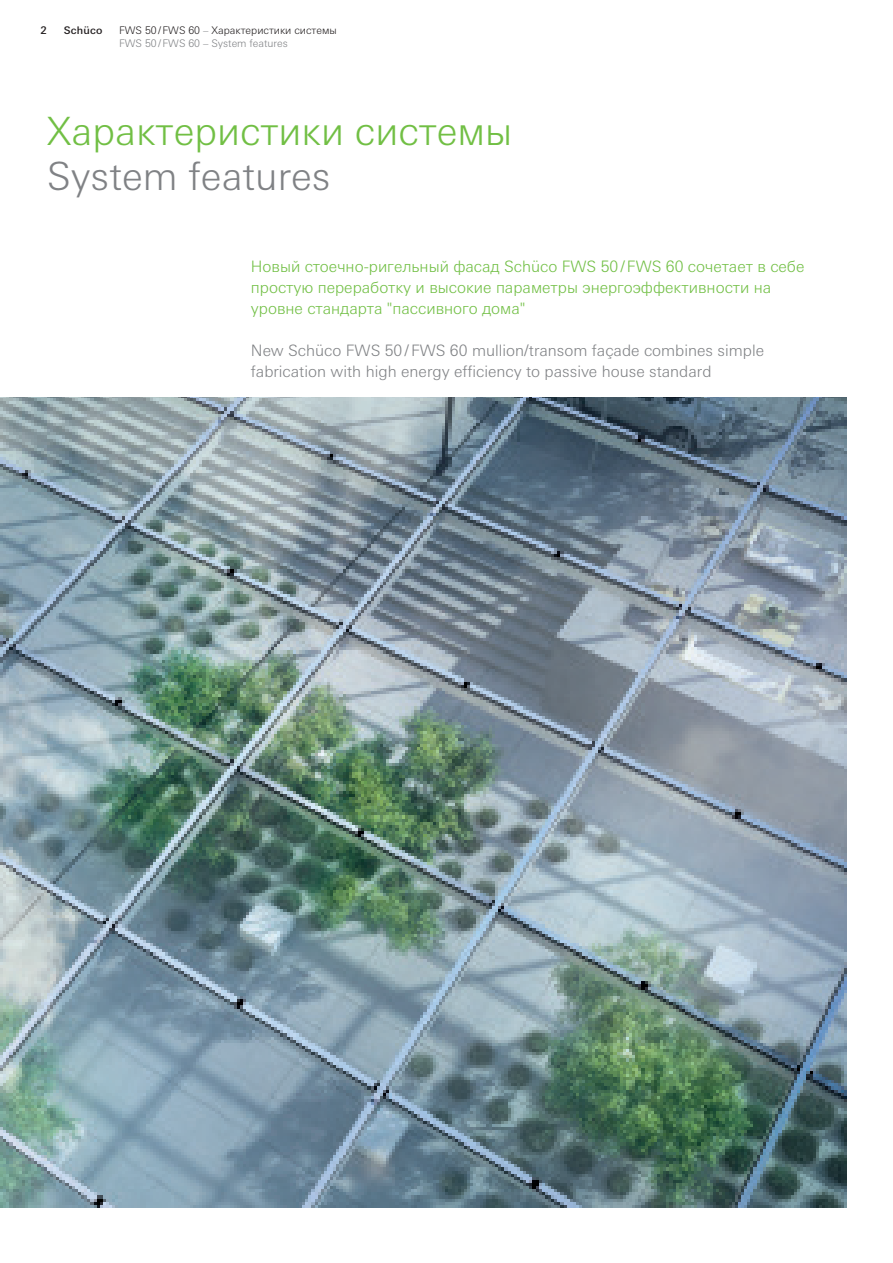
<style>
.page{position:relative;width:893px;height:1263px;background:#fff}
.page>*{position:absolute;margin:0;border:0;box-sizing:border-box;transform-origin:0 0}
.Headline{font:300 39px "Univers For Schueco 330";color:#71bf44}
.Headline-2{font:300 39px "Univers For Schueco 330";color:#808285}
.Subline{font:300 15.75px/21px "Univers For Schueco 330";color:#71bf44}
.Subline-2{font:300 15.75px/21px "Univers For Schueco 330";color:#808285}
.Kopfzeile_links{font:300 10.5px "Univers For Schueco 330";color:#231f20}
.Kopfzeile_links-2{font:300 10.5px "Univers For Schueco 330";color:#808285}
.t1{font:10.5px "Univers For Schueco 530 Med";letter-spacing:.02em;color:#231f20}
.s1{color:#808285}
</style>
<div class="page">
<img style="left:0;top:397px;width:846px;height:811px">
<p class="t1" style="left:40px;top:24px;width:8px">2</p>
<p class="t1" style="left:64px;top:24px;width:40px">Schüco</p>
<p class="Kopfzeile_links" style="left:119px;top:24px;width:219px">FWS 50/FWS 60 <span class="s1">–</span> Характеристики системы</p>
<p class="Kopfzeile_links-2" style="left:119px;top:37px;width:170px">FWS 50/FWS 60 – System features</p>
<p class="Headline" style="left:47px;top:109px;width:467px">Характеристики системы</p>
<p class="Headline-2" style="left:47px;top:154px;width:285px">System features</p>
<p class="Subline" style="left:251px;top:255px;width:555px">Новый стоечно-ригельный фасад Schüco FWS 50/FWS 60 сочетает в себе простую переработку и высокие параметры энергоэффективности на уровне стандарта "пассивного дома"</p>
<p class="Subline-2" style="left:251px;top:339px;width:515px">New Schüco FWS 50/FWS 60 mullion/transom façade combines simple fabrication with high energy efficiency to passive house standard</p>
</div>
